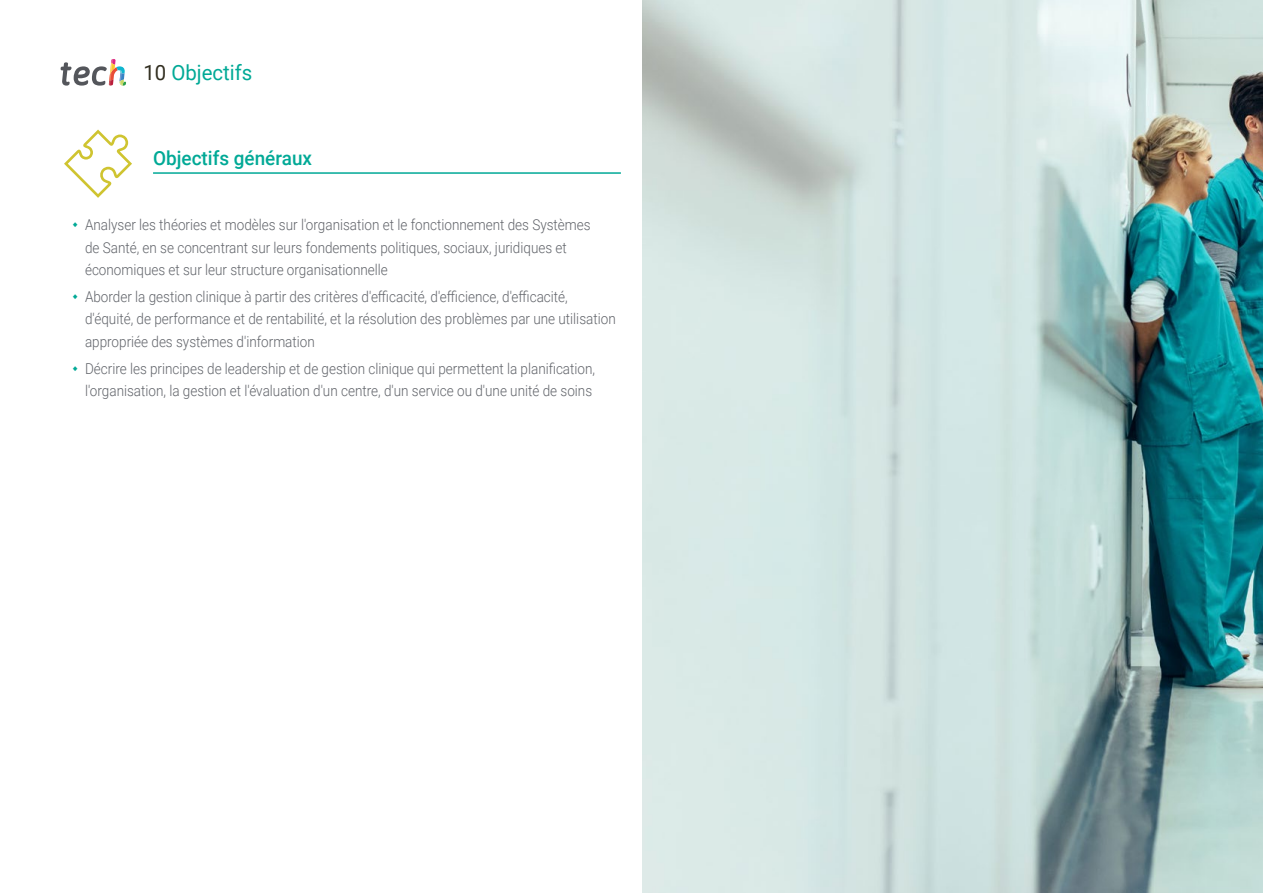
<style>
.page{position:relative;width:1263px;height:893px;background:#fff}
.page>*{position:absolute;margin:0;border:0;box-sizing:border-box;transform-origin:0 0}
.t1{font:21px "Roboto";color:#00a996}
.t2{font:500 19.5px "Roboto";color:#00a996}
.t3{font:300 15px/22.5px "Roboto";color:#61646a;scale:.9 1}
.s1{color:#312e20}
</style>
<div class="page">
<img style="left:642px;top:0;width:621px;height:893px">
<svg style="left:61px;top:59px;width:65px;height:27px"></svg>
<hr style="left:153px;top:173px;width:468px;height:1px;background:#00a996">
<svg style="left:64px;top:130px;width:68px;height:68px"></svg>
<h1 class="t1" style="left:144px;top:57px;width:110px"><span class="s1">10</span> Objectifs</h1>
<h2 class="t2" style="left:153px;top:144px;width:160px">Objectifs généraux</h2>
<p class="t3" style="left:85px;top:213px;width:563px">Analyser les théories et modèles sur l'organisation et le fonctionnement des Systèmes de Santé, en se concentrant sur leurs fondements politiques, sociaux, juridiques et économiques et sur leur structure organisationnelle</p>
<p class="t3" style="left:85px;top:285px;width:591px">Aborder la gestion clinique à partir des critères d'efficacité, d'efficience, d'efficacité, d'équité, de performance et de rentabilité, et la résolution des problèmes par une utilisation appropriée des systèmes d'information</p>
<p class="t3" style="left:85px;top:356px;width:568px">Décrire les principes de leadership et de gestion clinique qui permettent la planification, l'organisation, la gestion et l'évaluation d'un centre, d'un service ou d'une unité de soins</p>
</div>
